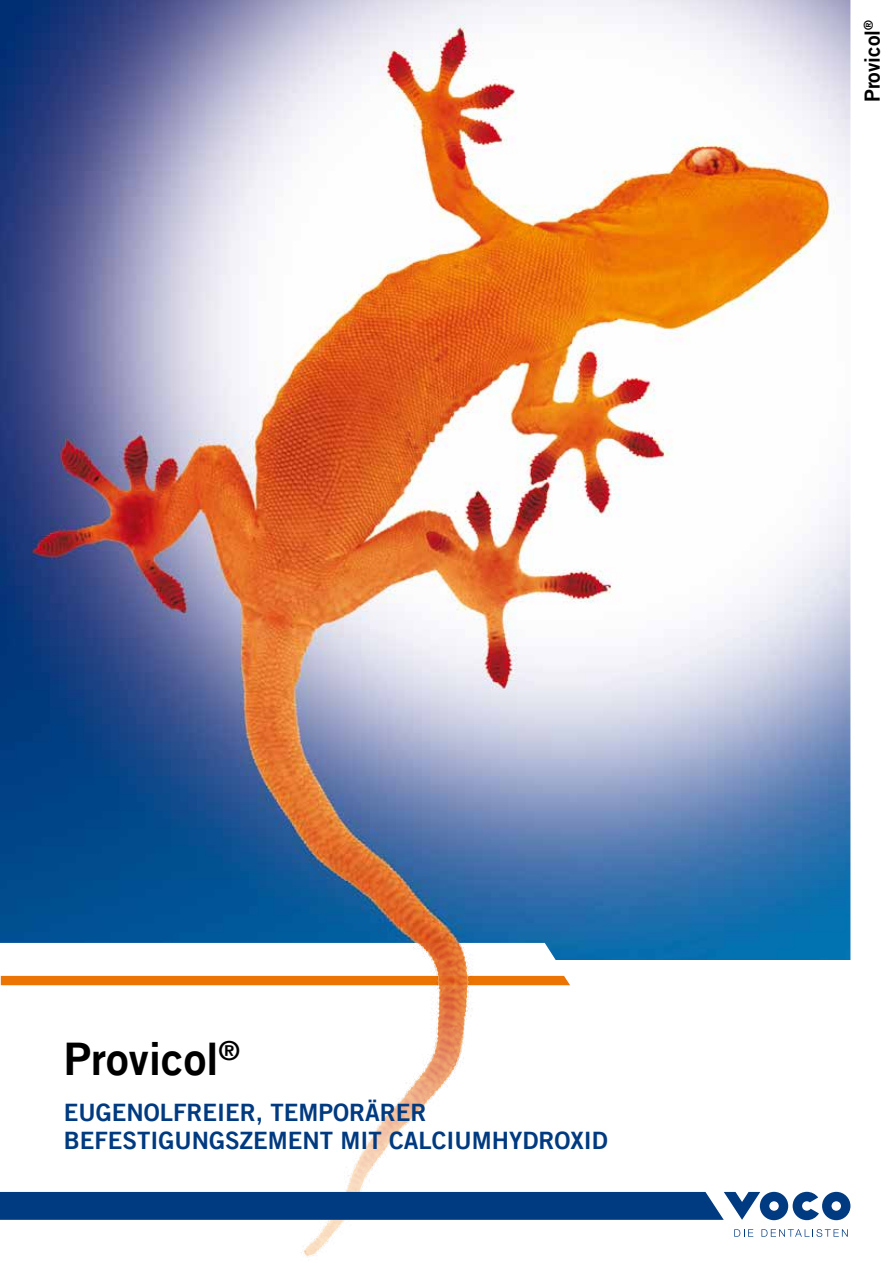
<style>
.page{position:relative;width:893px;height:1263px;background:#fff}
.page>*{position:absolute;margin:0;border:0;box-sizing:border-box;transform-origin:0 0}
.t1{font:45px "Trade Gothic LT Com Bd 2";color:#000}
.t2{font:24px "Trade Gothic LT Com Bd 2";color:#003a80}
.t3{font:21px "Trade Gothic LT Com Bd 2";color:#000}
</style>
<div class="page">
<img style="left:0;top:960px;width:838px;height:297px">
<img style="left:0;top:0;width:850px;height:960px">
<svg style="left:734px;top:1229px;width:19px;height:8px"></svg>
<svg style="left:761px;top:1229px;width:87px;height:8px"></svg>
<svg style="left:0;top:1192px;width:850px;height:28px;background:#134989"></svg>
<p class="t3" style="left:859px;top:102px;width:84px;rotate:-90deg">PROVICOL<sup>®</sup></p>
<h1 class="t1" style="left:64px;top:1031px;width:177px">PROVICOL<sup>®</sup></h1>
<p class="t2" style="left:64px;top:1097px;width:237px">EUGENOLFREIER, TEMP</p>
<p class="t2" style="left:333px;top:1097px;width:95px">ORÄRER</p>
<p class="t2" style="left:64px;top:1126px;width:206px">BEFESTIGUNGSZEME</p>
<p class="t2" style="left:302px;top:1126px;width:307px">NT M IT CALCIUMHYDROXID</p>
</div>
